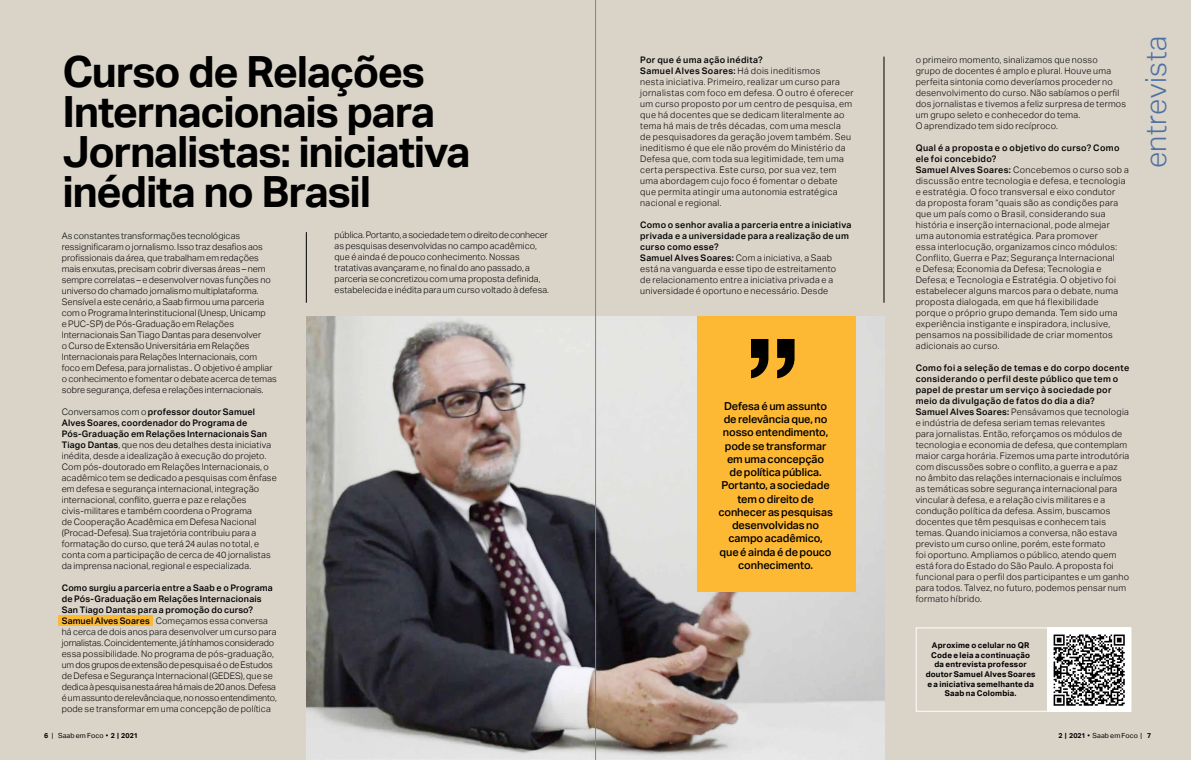
<style>
.page{position:relative;width:1191px;height:760px;background:#d9d3c8}
.page>*{position:absolute;margin:0;border:0;box-sizing:border-box;transform-origin:0 0}
.t1{font:700 122.6px "Helvetica Neue";color:#000}
.t2{font:700 43px/40px "Aktiv Grotesk";letter-spacing:-.03em;color:#000}
.t3{font:300 29px "Aktiv Grotesk";letter-spacing:.02em;color:#4d71a4}
.t4{font:500 11px/13.3px "Aktiv Grotesk";letter-spacing:-.01em;color:#000;text-align:center}
.t5{font:300 9px/11px "Aktiv Grotesk";letter-spacing:.025em;color:#000}
.t6{font:300 9px/11px "Aktiv Grotesk";color:#000}
.t7{font:700 8px/9.6px "Aktiv Grotesk";letter-spacing:.025em;color:#000;text-align:center}
.t8{font:7px "Aktiv Grotesk";letter-spacing:.02em;color:#000}
.s1{font-weight:500}
.s2{font-weight:700}
</style>
<div class="page">
<div style="left:59px;top:615px;width:94px;height:11px;background:#fdb933"></div>
<div style="left:915px;top:627px;width:141px;height:84px;border:1px solid #fff"></div>
<img style="left:1049px;top:629px;width:80px;height:80px">
<div style="left:1047px;top:627px;width:84px;height:84px;border:1px solid #fff"></div>
<hr style="left:883px;top:57px;width:1px;height:246px;background:#000">
<hr style="left:306px;top:232px;width:1px;height:71px;background:#000">
<img style="left:306px;top:317px;width:578px;height:443px">
<div style="left:697px;top:317px;width:158px;height:275px;background:#fdb933"></div>
<hr style="left:595px;top:0;width:1px;height:760px;background:#808285">
<h2 class="t2" style="left:62px;top:52px;width:410px">Curso de Relações<br>Internacionais para<br>Jornalistas: iniciativa inédita no Brasil</h2>
<p class="t5" style="left:62px;top:230px;width:217px">As constantes transformações tecnológicas ressignificaram o jornalismo. Isso traz desafios aos profissionais da área, que trabalham em redações mais enxutas, precisam cobrir diversas áreas – nem sempre correlatas – e desenvolver novas funções no universo do chamado jornalismo multiplataforma.<br>Sensível a este cenário, a Saab firmou uma parceria com o Programa Interinstitucional (Unesp, Unicamp<br>e PUC-SP) de Pós-Graduação em Relações Internacionais San Tiago Dantas para desenvolver<br>o Curso de Extensão Universitária em Relações Internacionais para Relações Internacionais, com foco em Defesa, para jornalistas.. O objetivo é ampliar o conhecimento e fomentar o debate acerca de temas sobre segurança, defesa e relações internacionais.</p>
<p class="t5" style="left:62px;top:406px;width:216px">Conversamos com o <span class="s1">professor doutor Samuel Alves Soares, coordenador do Programa de Pós-Graduação em Relações Internacionais San Tiago Dantas</span>, que nos deu detalhes desta iniciativa inédita, desde a idealização à execução do projeto.<br>Com pós-doutorado em Relações Internacionais, o acadêmico tem se dedicado a pesquisas com ênfase em defesa e segurança internacional, integração internacional, conflito, guerra e paz e relações civis-militares e também coordena o Programa<br>de Cooperação Acadêmica em Defesa Nacional (Procad-Defesa). Sua trajetória contribuiu para a formatação do curso, que terá 24 aulas no total, e conta com a participação de cerca de 40 jornalistas da imprensa nacional, regional e especializada.</p>
<p class="t6" style="left:62px;top:582px;width:217px"><span class="s1">Como surgiu a parceria entre a Saab e o Programa de Pós-Graduação em Relações Internacionais San Tiago Dantas para a promoção do curso?<br>Samuel Alves Soares</span> Começamos essa conversa há cerca de dois anos para desenvolver um curso para jornalistas. Coincidentemente, já tínhamos considerado essa possibilidade. No programa de pós-graduação, um dos grupos de extensão de pesquisa é o de Estudos de Defesa e Segurança Internacional (GEDES), que se dedica à pesquisa nesta área há mais de 20 anos. Defesa é um assunto de relevância que, no nosso entendimento, pode se transformar em uma concepção de política</p>
<p class="t8" style="left:44px;top:731px;width:95px"><span class="s2">6</span> | Saab em Foco • <span class="s2">2 | 2021</span></p>
<p class="t5" style="left:334px;top:230px;width:216px">pública. Portanto, a sociedade tem o direito de conhecer as pesquisas desenvolvidas no campo acadêmico, que é ainda é de pouco conhecimento. Nossas tratativas avançaram e, no final do ano passado, a parceria se concretizou com uma proposta definida, estabelecida e inédita para um curso voltado à defesa.</p>
<p class="t5" style="left:640px;top:54px;width:215px"><span class="s1">Por que é uma ação inédita?<br>Samuel Alves Soares:</span> Há dois ineditismos<br>nesta iniciativa. Primeiro, realizar um curso para jornalistas com foco em defesa. O outro é oferecer um curso proposto por um centro de pesquisa, em que há docentes que se dedicam literalmente ao tema há mais de três décadas, com uma mescla de pesquisadores da geração jovem também. Seu ineditismo é que ele não provém do Ministério da Defesa que, com toda sua legitimidade, tem uma certa perspectiva. Este curso, por sua vez, tem uma abordagem cujo foco é fomentar o debate que permita atingir uma autonomia estratégica nacional e regional.</p>
<p class="t5" style="left:640px;top:219px;width:213px"><span class="s1">Como o senhor avalia a parceria entre a iniciativa privada e a universidade para a realização de um curso como esse?<br>Samuel Alves Soares:</span> Com a iniciativa, a Saab está na vanguarda e esse tipo de estreitamento<br>de relacionamento entre a iniciativa privada e a universidade é oportuno e necessário. Desde</p>
<h1 class="t1" style="left:744px;top:286px;width:58px">”</h1>
<p class="t4" style="left:724px;top:399px;width:104px">Defesa é um assunto</p>
<p class="t4" style="left:725px;top:439px;width:103px">pode se transformar</p>
<p class="t4" style="left:723px;top:412px;width:105px">de relevância que, no</p>
<p class="t4" style="left:723px;top:426px;width:107px">nosso entendimento,</p>
<p class="t4" style="left:718px;top:452px;width:116px">em uma concepção<br>de política pública.<br>Portanto, a sociedade tem o direito de conhecer as pesquisas desenvolvidas no campo acadêmico, que é ainda é de pouco conhecimento.</p>
<p class="t5" style="left:915px;top:54px;width:212px">o primeiro momento, sinalizamos que nosso<br>grupo de docentes é amplo e plural. Houve uma perfeita sintonia como deveríamos proceder no desenvolvimento do curso. Não sabíamos o perfil dos jornalistas e tivemos a feliz surpresa de termos um grupo seleto e conhecedor do tema.<br>O aprendizado tem sido recíproco.</p>
<p class="t5" style="left:915px;top:142px;width:214px"><span class="s1">Qual é a proposta e o objetivo do curso? Como ele foi concebido?<br>Samuel Alves Soares:</span> Concebemos o curso sob a discussão entre tecnologia e defesa, e tecnologia e estratégia. O foco transversal e eixo condutor<br>da proposta foram “quais são as condições para que um país como o Brasil, considerando sua história e inserção internacional, pode almejar uma autonomia estratégica. Para promover<br>essa interlocução, organizamos cinco módulos:<br>Conflito, Guerra e Paz; Segurança Internacional<br>e Defesa; Economia da Defesa; Tecnologia e Defesa; e Tecnologia e Estratégia. O objetivo foi estabelecer alguns marcos para o debate, numa proposta dialogada, em que há flexibilidade porque o próprio grupo demanda. Tem sido uma experiência instigante e inspiradora, inclusive, pensamos na possibilidade de criar momentos adicionais ao curso.</p>
<p class="t5" style="left:915px;top:362px;width:215px"><span class="s1">Como foi a seleção de temas e do corpo docente considerando o perfil deste público que tem o papel de prestar um serviço à sociedade por meio da divulgação de fatos do dia a dia?<br>Samuel Alves Soares:</span> Pensávamos que tecnologia e indústria de defesa seriam temas relevantes<br>para jornalistas. Então, reforçamos os módulos de tecnologia e economia de defesa, que contemplam maior carga horária. Fizemos uma parte introdutória com discussões sobre o conflito, a guerra e a paz no âmbito das relações internacionais e incluímos as temáticas sobre segurança internacional para vincular à defesa, e a relação civis militares e a condução política da defesa. Assim, buscamos docentes que têm pesquisas e conhecem tais temas. Quando iniciamos a conversa, não estava previsto um curso online, porém, este formato<br>foi oportuno. Ampliamos o público, atendo quem está fora do Estado do São Paulo. A proposta foi funcional para o perfil dos participantes e um ganho para todos. Talvez, no futuro, podemos pensar num formato híbrido.</p>
<p class="t7" style="left:925px;top:640px;width:111px">Aproxime o celular no QR<br>Code e leia a continuação da entrevista professor doutor Samuel Alves Soares e a iniciativa semelhante da<br>Saab na Colombia.</p>
<h3 class="t3" style="left:1139px;top:168px;width:134px;rotate:-90deg">entrevista</h3>
<p class="t8" style="left:1058px;top:731px;width:94px"><span class="s2">2 | 2021</span> • Saab em Foco | <span class="s2">7</span></p>
</div>
